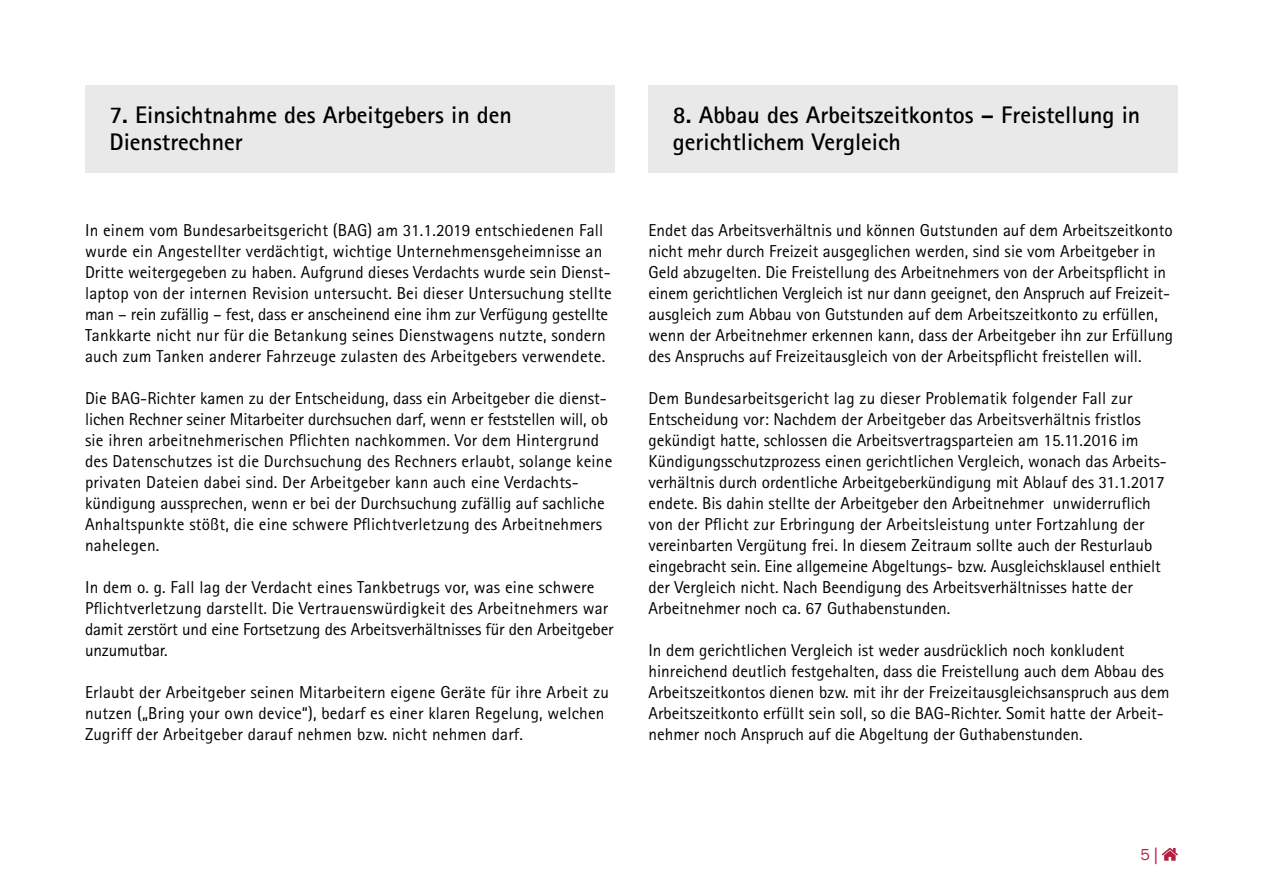
<style>
.page{position:relative;width:1263px;height:893px;background:#fff}
.page>*{position:absolute;margin:0;border:0;box-sizing:border-box;transform-origin:0 0}
.t1{font:700 24px/27px "Rotis Sans Serif Std";color:#000}
.t2{font:17.25px/21px "Rotis Sans Serif Std";color:#000}
.t3{font:16.5px "Franklin Gothic Itc T";color:#b71e3f}
.s1{font-family:"News Gothic Std"}
</style>
<div class="page">
<div style="left:85px;top:85px;width:529px;height:88px;background:#e9e9e9"></div>
<div style="left:648px;top:85px;width:530px;height:88px;background:#e9e9e9"></div>
<svg style="left:1162px;top:848px;width:16px;height:13px"></svg>
<h1 class="t1" style="left:109px;top:101px;width:404px">7. Einsichtnahme des Arbeitgebers in den<br>Dienstrechner</h1>
<h1 class="t1" style="left:673px;top:101px;width:469px">8. Abbau des Arbeitszeitkontos – Freistellung in gerichtlichem Vergleich</h1>
<p class="t2" style="left:85px;top:219px;width:528px">In einem vom Bundesarbeitsgericht (BAG) am 31.1.2019 entschiedenen Fall wurde ein Angestellter verdächtigt, wichtige Unternehmensgeheimnisse an Dritte weitergegeben zu haben. Aufgrund dieses Verdachts wurde sein Dienst&shy;laptop von der internen Revision untersucht. Bei dieser Untersuchung stellte man – rein zufällig – fest, dass er anscheinend eine ihm zur Verfügung gestellte Tankkarte nicht nur für die Betankung seines Dienstwagens nutzte, sondern auch zum Tanken anderer Fahrzeuge zulasten des Arbeitgebers verwendete.</p>
<p class="t2" style="left:85px;top:387px;width:529px">Die BAG-Richter kamen zu der Entscheidung, dass ein Arbeitgeber die dienst&shy;lichen Rechner seiner Mitarbeiter durchsuchen darf, wenn er feststellen will, ob sie ihren arbeitnehmerischen Pflichten nachkommen. Vor dem Hintergrund des Datenschutzes ist die Durchsuchung des Rechners erlaubt, solange keine privaten Dateien dabei sind. Der Arbeitgeber kann auch eine Verdachts&shy;kündigung aussprechen, wenn er bei der Durchsuchung zufällig auf sachliche Anhaltspunkte stößt, die eine schwere Pflichtverletzung des Arbeitnehmers nahelegen.</p>
<p class="t2" style="left:85px;top:576px;width:530px">In dem o. g. Fall lag der Verdacht eines Tankbetrugs vor, was eine schwere Pflichtverletzung darstellt. Die Vertrauenswürdigkeit des Arbeitnehmers war damit zerstört und eine Fortsetzung des Arbeitsverhältnisses für den Arbeitgeber unzumutbar.</p>
<p class="t2" style="left:85px;top:681px;width:525px">Erlaubt der Arbeitgeber seinen Mitarbeitern eigene Geräte für ihre Arbeit zu nutzen („Bring your own device“), bedarf es einer klaren Regelung, welchen<br>Zugriff der Arbeitgeber darauf nehmen bzw. nicht nehmen darf.</p>
<p class="t2" style="left:648px;top:219px;width:526px">Endet das Arbeitsverhältnis und können Gutstunden auf dem Arbeitszeitkonto nicht mehr durch Freizeit ausgeglichen werden, sind sie vom Arbeitgeber in Geld abzugelten. Die Freistellung des Arbeitnehmers von der Arbeitspflicht in einem gerichtlichen Vergleich ist nur dann geeignet, den Anspruch auf Freizeit&shy;ausgleich zum Abbau von Gutstunden auf dem Arbeitszeitkonto zu erfüllen, wenn der Arbeitnehmer erkennen kann, dass der Arbeitgeber ihn zur Erfüllung des Anspruchs auf Freizeitausgleich von der Arbeitspflicht freistellen will.</p>
<p class="t2" style="left:648px;top:387px;width:520px">Dem Bundesarbeitsgericht lag zu dieser Problematik folgender Fall zur Entscheidung vor: Nachdem der Arbeitgeber das Arbeitsverhältnis fristlos gekündigt hatte, schlossen die Arbeitsvertragsparteien am 15.11.2016 im Kündigungsschutzprozess einen gerichtlichen Vergleich, wonach das Arbeits&shy;verhältnis durch ordentliche Arbeitgeberkündigung mit Ablauf des 31.1.2017 endete. Bis dahin stellte der Arbeitgeber den Arbeitnehmer unwiderruflich von der Pflicht zur Erbringung der Arbeitsleistung unter Fortzahlung der vereinbarten Vergütung frei. In diesem Zeitraum sollte auch der Resturlaub eingebracht sein. Eine allgemeine Abgeltungs- bzw. Ausgleichsklausel enthielt der Vergleich nicht. Nach Beendigung des Arbeitsverhältnisses hatte der Arbeitnehmer noch ca. 67 Guthabenstunden.</p>
<p class="t2" style="left:648px;top:639px;width:523px">In dem gerichtlichen Vergleich ist weder ausdrücklich noch konkludent hinreichend deutlich festgehalten, dass die Freistellung auch dem Abbau des Arbeitszeitkontos dienen bzw. mit ihr der Freizeitausgleichsanspruch aus dem Arbeitszeitkonto erfüllt sein soll, so die BAG-Richter. Somit hatte der Arbeit&shy;nehmer noch Anspruch auf die Abgeltung der Guthabenstunden.</p>
<p class="t3" style="left:1140px;top:845px;width:19px">5 <span class="s1">|</span></p>
</div>
